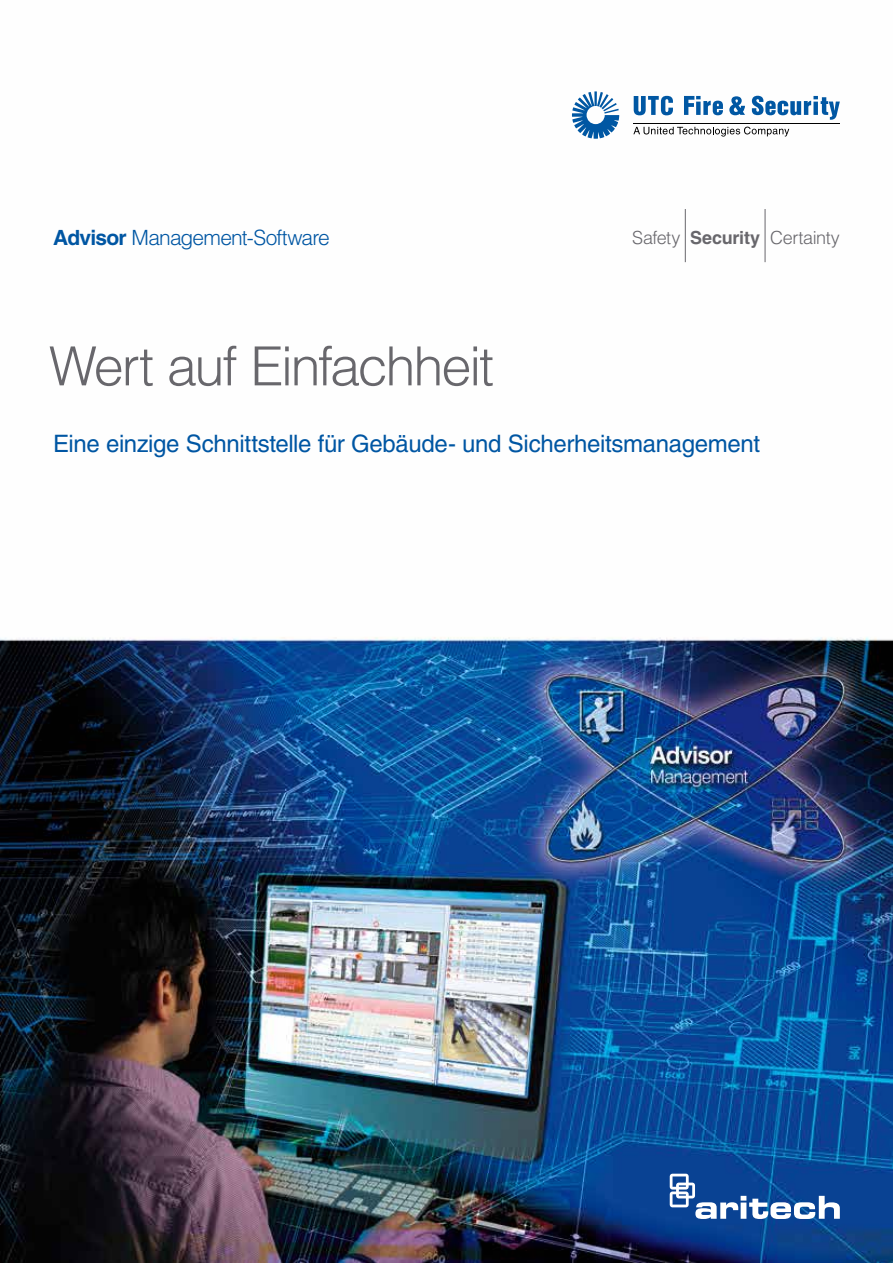
<style>
.page{position:relative;width:893px;height:1263px;background:#fff}
.page>*{position:absolute;margin:0;border:0;box-sizing:border-box;transform-origin:0 0}
.t1{font:300 54px "Helvetica LT Std";letter-spacing:-.04em;color:#68676c}
.t2{font:24px "Helvetica LT Std";letter-spacing:-.015em;color:#0056a3}
.t3{font:300 21px "Helvetica LT Std";letter-spacing:-.04em;color:#0056a3}
.t4{font:300 18px "Helvetica LT Std";letter-spacing:-.02em;color:#68676c}
.s1{font-weight:700}
</style>
<div class="page">
<img style="left:0;top:95px;width:893px;height:1168px">
<svg style="left:670px;top:1174px;width:170px;height:45px"></svg>
<hr style="left:634px;top:123px;width:206px;height:1px;background:#000">
<svg style="left:633px;top:127px;width:156px;height:10px"></svg>
<svg style="left:572px;top:91px;width:47px;height:48px"></svg>
<svg style="left:634px;top:96px;width:39px;height:19px"></svg>
<svg style="left:684px;top:96px;width:39px;height:19px"></svg>
<svg style="left:729px;top:96px;width:16px;height:19px"></svg>
<svg style="left:752px;top:96px;width:88px;height:24px"></svg>
<hr style="left:685px;top:209px;width:1px;height:53px;background:#68676c">
<hr style="left:765px;top:209px;width:1px;height:53px;background:#68676c">
<p class="t3" style="left:53px;top:224px;width:278px"><span class="s1">Advisor</span> Management-Software</p>
<h1 class="t1" style="left:49px;top:332px;width:447px">Wert auf Einfachheit</h1>
<p class="t4" style="left:632px;top:227px;width:209px">Safety <span class="s1">Security</span> Certainty</p>
<p class="t2" style="left:53px;top:430px;width:708px">Eine einzige Schnittstelle für Gebäude- und Sicherheitsmanagement</p>
</div>
